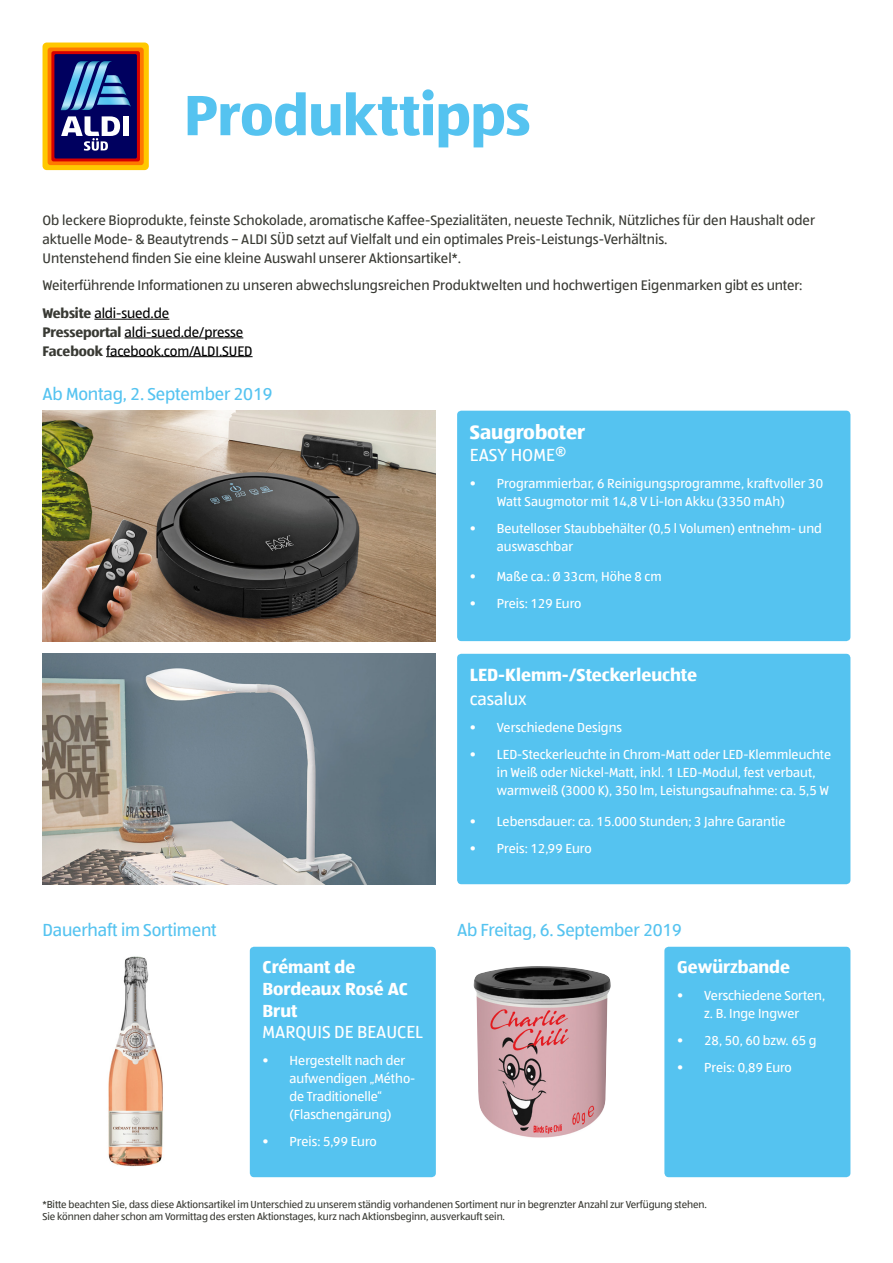
<style>
.page{position:relative;width:893px;height:1263px;background:#fff}
.page>*{position:absolute;margin:0;border:0;box-sizing:border-box;transform-origin:0 0}
.t1{font:700 58.8px "ALDISUED Office";letter-spacing:-.005em;color:#55c3f0}
.t2{font:700 20.4px "ALDISUED Office";color:#fff}
.t3{font:700 18.15px "ALDISUED Office";color:#fff}
.t4{font:18px "ALDISUED Office";letter-spacing:-.01em;color:#55c3f0}
.t5{font:700 18px/21.6px "ALDISUED Office";color:#fff}
.t6{font:18px "ALDISUED Office";color:#fff}
.t7{font:14.25px/18.8px "ALDISUED Office";color:#393a34}
.t8{font:14.25px/18.8px "ALDISUED Office";letter-spacing:-.01em;color:#000}
.t9{font:13.5px/18px "ALDISUED Office";color:#fff}
.t10{font:10.5px/12.6px "ALDISUED Office";letter-spacing:-.01em;color:#393a34}
.s1{font-weight:700;color:#393a34}
.s2{font-weight:400}
</style>
<div class="page">
<div style="left:43px;top:43px;width:106px;height:127px;background:#ffc800;border-radius:4px"></div>
<div style="left:48px;top:48px;width:96px;height:117px;background:#ff7800;border-radius:3px"></div>
<div style="left:51px;top:51px;width:89px;height:110px;background:#d70000;border-radius:2px"></div>
<div style="left:54px;top:54px;width:83px;height:104px;background:#00005f;border-radius:2px"></div>
<div style="left:123px;top:116px;width:6px;height:20px;background:#fff"></div>
<svg style="left:61px;top:116px;width:59px;height:35px"></svg>
<svg style="left:61px;top:61px;width:70px;height:49px"></svg>
<hr style="left:94px;top:319px;width:75px;height:1px;background:#000">
<hr style="left:125px;top:338px;width:118px;height:1px;background:#000">
<hr style="left:106px;top:356px;width:147px;height:1px;background:#000">
<div style="left:457px;top:411px;width:393px;height:230px;background:#55c3f0;border-radius:4px"></div>
<div style="left:457px;top:654px;width:393px;height:230px;background:#55c3f0;border-radius:4px"></div>
<div style="left:250px;top:947px;width:186px;height:230px;background:#55c3f0;border-radius:4px"></div>
<img style="left:43px;top:411px;width:393px;height:230px">
<img style="left:43px;top:654px;width:393px;height:230px">
<img style="left:108px;top:956px;width:55px;height:211px">
<div style="left:664px;top:947px;width:186px;height:230px;background:#55c3f0;border-radius:4px"></div>
<img style="left:473px;top:966px;width:138px;height:172px">
<p class="t1" style="left:184px;top:76px;width:348px">Produkttipps</p>
<p class="t7" style="left:43px;top:210px;width:774px">Ob leckere Bioprodukte, feinste Schokolade, aromatische Kaffee-Spezialitäten, neueste Technik, Nützliches für den Haushalt oder aktuelle Mode- &amp; Beautytrends – ALDI SÜD setzt auf Vielfalt und ein optimales Preis-Leistungs-Verhältnis.<br>Untenstehend finden Sie eine kleine Auswahl unserer Aktionsartikel*.</p>
<p class="t7" style="left:43px;top:276px;width:761px">Weiterführende Informationen zu unseren abwechslungsreichen Produktwelten und hochwertigen Eigenmarken gibt es unter:</p>
<p class="t8" style="left:43px;top:303px;width:212px"><span class="s1">Website</span> aldi-sued.de<br><span class="s1">Presseportal</span> aldi-sued.de/presse<br><span class="s1">Facebook</span> facebook.com/ALDI.SUED</p>
<p class="t4" style="left:43px;top:382px;width:232px">Ab Montag, 2. September 2019</p>
<p class="t4" style="left:43px;top:918px;width:176px">Dauerhaft im Sortiment</p>
<p class="t5" style="left:263px;top:956px;width:162px">Crémant de<br>Bordeaux Rosé AC<br>Brut<br><span class="s2">MARQUIS DE BEAUCEL</span></p>
<p class="t9" style="left:290px;top:1051px;width:127px;text-indent:-27px">• Hergestellt nach der aufwendigen „Métho&shy;de Traditionelle“ (Flaschengärung)</p>
<p class="t9" style="left:263px;top:1132px;width:116px">• Preis: 5,99 Euro</p>
<p class="t2" style="left:470px;top:418px;width:117px">Saugroboter</p>
<p class="t6" style="left:470px;top:443px;width:99px">EASY HOME®</p>
<p class="t9" style="left:497px;top:474px;width:328px;text-indent:-27px">• Programmierbar, 6 Reinigungsprogramme, kraftvoller 30<br>Watt Saugmotor mit 14,8 V Li-Ion Akku (3350 mAh)</p>
<p class="t9" style="left:497px;top:519px;width:326px;text-indent:-27px">• Beutelloser Staubbehälter (0,5 l Volumen) entnehm- und auswaschbar</p>
<p class="t9" style="left:470px;top:567px;width:193px">• Maße ca.: Ø 33cm, Höhe 8 cm</p>
<p class="t9" style="left:470px;top:594px;width:113px">• Preis: 129 Euro</p>
<p class="t3" style="left:470px;top:662px;width:229px">LED-Klemm-/Steckerleuchte</p>
<p class="t6" style="left:470px;top:687px;width:58px">casalux</p>
<p class="t9" style="left:470px;top:718px;width:154px">• Verschiedene Designs</p>
<p class="t9" style="left:497px;top:745px;width:336px;text-indent:-27px">• LED-Steckerleuchte in Chrom-Matt oder LED-Klemmleuchte in Weiß oder Nickel-Matt, inkl. 1 LED-Modul, fest verbaut, warmweiß (3000 K), 350 lm, Leistungsaufnahme: ca. 5,5 W</p>
<p class="t9" style="left:470px;top:812px;width:317px">• Lebensdauer: ca. 15.000 Stunden; 3 Jahre Garantie</p>
<p class="t9" style="left:470px;top:839px;width:123px">• Preis: 12,99 Euro</p>
<p class="t4" style="left:457px;top:918px;width:226px">Ab Freitag, 6. September 2019</p>
<p class="t5" style="left:677px;top:956px;width:114px">Gewürzbande</p>
<p class="t9" style="left:677px;top:986px;width:149px;text-align:center">• Verschiedene Sorten, z. B. Inge Ingwer</p>
<p class="t9" style="left:677px;top:1031px;width:141px">• 28, 50, 60 bzw. 65 g</p>
<p class="t9" style="left:677px;top:1058px;width:116px">• Preis: 0,89 Euro</p>
<p class="t10" style="left:43px;top:1197px;width:666px">*Bitte beachten Sie, dass diese Aktionsartikel im Unterschied zu unserem ständig vorhandenen Sortiment nur in begrenzter Anzahl zur Verfügung stehen.<br>Sie können daher schon am Vormittag des ersten Aktionstages, kurz nach Aktionsbeginn, ausverkauft sein.</p>
</div>
